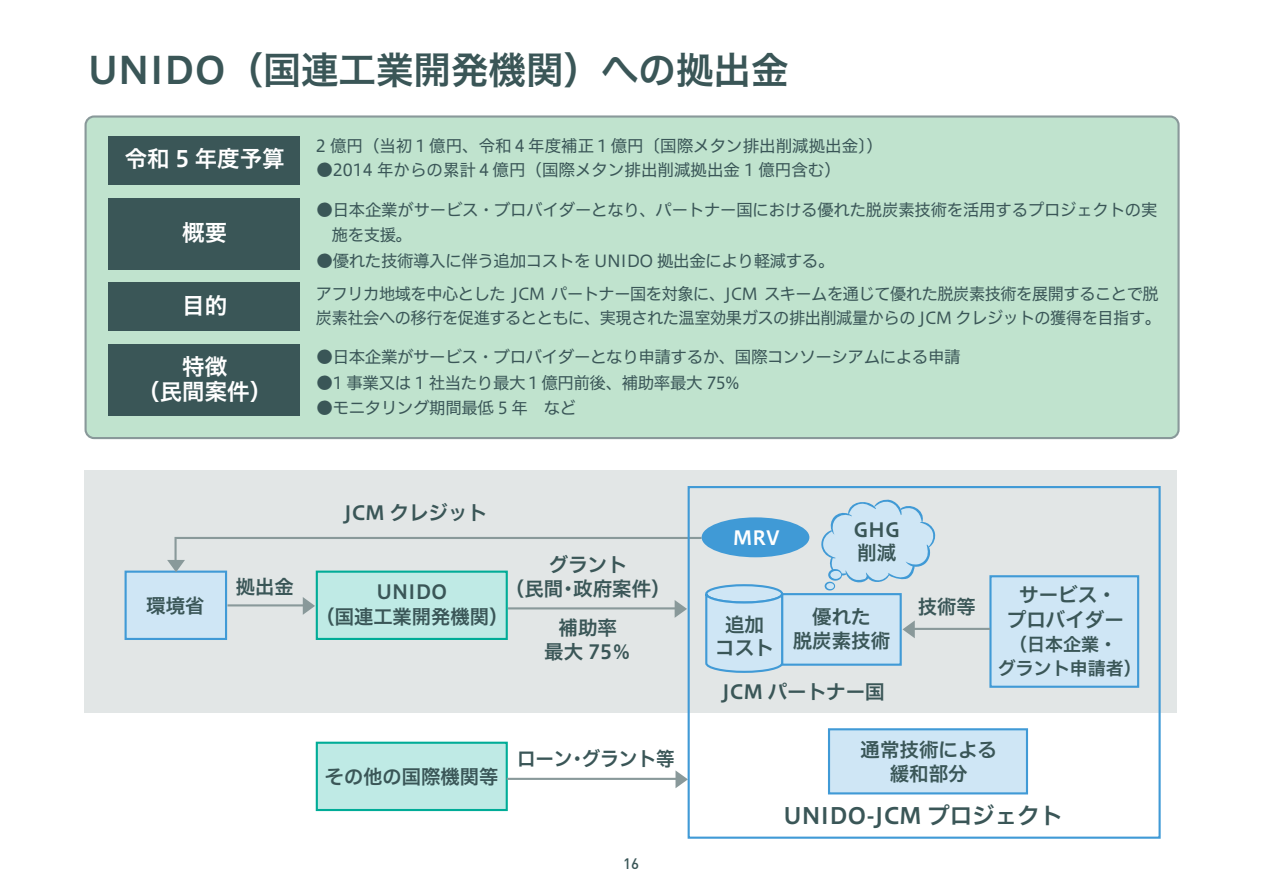
<style>
.page{position:relative;width:1263px;height:893px;background:#fff}
.page>*{position:absolute;margin:0;border:0;box-sizing:border-box;transform-origin:0 0}
.t1{font:37.5px "Hiragino UD Sans F Std W6";color:#3a5657}
.t2{font:22.5px/24.8px "Hiragino UD Sans F Std W6";color:#fff;text-align:center}
.t3{font:22.5px "Hiragino UD Sans F Std W6";color:#3a5657}
.t4{font:19.5px/24.8px "Hiragino UD Sans F Std W6";color:#3a5657;text-align:center}
.t5{font:19.5px "Hiragino UD Sans F Std W6";color:#3a5657;scale:.95 1}
.t6{font:19.5px "Hiragino UD Sans F Std W6";color:#fff}
.t7{font:18px/24.8px "Hiragino UD Sans F Std W6";color:#3a5657}
.t8{font:16.5px/25.5px "Hiragino UD Sans F Std W4";letter-spacing:-.025em;color:#3a5657}
.t9{font:16.5px "Hiragino UD Sans F Std W4";color:#3a5657}
.t10{font:500 15px "DIN Pro";color:#3a5657}
</style>
<div class="page">
<div style="left:86px;top:117px;width:1092px;height:321px;background:#c0e3ce;border-radius:9px"></div>
<div style="left:85px;top:115px;width:1094px;height:324px;border:2px solid #89999a;border-radius:9px"></div>
<div style="left:84px;top:470px;width:1093px;height:243px;background:#e2e6e6"></div>
<div style="left:125px;top:571px;width:102px;height:69px;background:#cfe6f5;border:2px solid #409ad6"></div>
<div style="left:316px;top:571px;width:192px;height:69px;background:#bfeae5;border:2px solid #00ac97"></div>
<div style="left:316px;top:742px;width:192px;height:69px;background:#bfeae5;border:2px solid #00ac97"></div>
<div style="left:828px;top:728px;width:200px;height:66px;background:#cfe6f5;border:2px solid #409ad6"></div>
<div style="left:781px;top:593px;width:121px;height:73px;background:#cfe6f5;border:2px solid #409ad6"></div>
<div style="left:989px;top:575px;width:150px;height:113px;background:#cfe6f5;border:2px solid #409ad6"></div>
<svg style="left:706px;top:585px;width:76px;height:17px"></svg>
<div style="left:705px;top:584px;width:78px;height:20px;border:2px solid #409ad6;border-radius:50%"></div>
<svg style="left:705px;top:592px;width:79px;height:81px;background:#c0def1"></svg>
<div style="left:109px;top:198px;width:191px;height:72px;background:#3a5657"></div>
<div style="left:109px;top:282px;width:191px;height:49px;background:#3a5657"></div>
<div style="left:109px;top:136px;width:191px;height:48px;background:#3a5657"></div>
<div style="left:109px;top:345px;width:191px;height:71px;background:#3a5657"></div>
<hr style="left:227px;top:604px;width:79px;height:2px;background:#89999a">
<svg style="left:303px;top:597px;width:12px;height:18px"></svg>
<hr style="left:912px;top:628px;width:78px;height:2px;background:#89999a">
<svg style="left:902px;top:620px;width:13px;height:18px"></svg>
<svg style="left:167px;top:536px;width:537px;height:36px"></svg>
<hr style="left:508px;top:607px;width:170px;height:2px;background:#89999a">
<svg style="left:675px;top:600px;width:12px;height:18px"></svg>
<hr style="left:507px;top:778px;width:172px;height:2px;background:#89999a">
<svg style="left:675px;top:770px;width:13px;height:18px"></svg>
<div style="left:688px;top:486px;width:473px;height:353px;border:2px solid #409ad6"></div>
<div style="left:702px;top:517px;width:107px;height:40px;background:#409ad6;border-radius:50%"></div>
<svg style="left:821px;top:499px;width:115px;height:91px"></svg>
<h1 class="t1" style="left:88px;top:41px;width:702px">UNIDO（国連工業開発機関）への拠出金</h1>
<h2 class="t2" style="left:125px;top:145px;width:161px">令和 5 年度予算</h2>
<h2 class="t2" style="left:182px;top:219px;width:47px">概要</h2>
<h2 class="t2" style="left:182px;top:292px;width:47px">目的</h2>
<h2 class="t2" style="left:137px;top:353px;width:137px">特徴<br>（民間案件）</h2>
<p class="t9" style="left:316px;top:133px;width:568px">2 億円（当初１億円、令和４年度補正１億円〔国際メタン排出削減拠出金〕）</p>
<p class="t9" style="left:317px;top:157px;width:526px">●2014 年からの累計４億円（国際メタン排出削減拠出金 1 億円含む）</p>
<p class="t8" style="left:316px;top:196px;width:843px">●日本企業がサービス・ブロバイダーとなり、パートナー国における優れた脱炭素技術を活用するプロジェクトの実　施を支援。</p>
<p class="t8" style="left:317px;top:247px;width:519px">●優れた技術導入に伴う追加コストを UNIDO 拠出金により軽減する。</p>
<p class="t8" style="left:316px;top:280px;width:844px">アフリカ地域を中心とした JCM パートナー国を対象に、JCM スキームを通じて優れた脱炭素技術を展開することで脱</p>
<p class="t8" style="left:316px;top:304px;width:846px">炭素社会への移行を促進するとともに、実現された温室効果ガスの排出削減量からの JCM クレジットの獲得を目指す。</p>
<p class="t8" style="left:317px;top:343px;width:645px">●日本企業がサービス・ブロバイダーとなり申請するか、国際コンソーシアムによる申請</p>
<p class="t8" style="left:317px;top:369px;width:424px">●1 事業又は 1 社当たり最大１億円前後、補助率最大 75%</p>
<p class="t8" style="left:317px;top:394px;width:261px">●モニタリング期間最低 5 年　など</p>
<p class="t4" style="left:344px;top:499px;width:144px">JCM クレジット</p>
<p class="t4" style="left:236px;top:573px;width:59px">拠出金</p>
<p class="t4" style="left:146px;top:592px;width:60px">環境省</p>
<p class="t4" style="left:315px;top:578px;width:194px">UNIDO<br>（国連工業開発機関）</p>
<p class="t4" style="left:505px;top:551px;width:167px">グラント<br>（民間・政府案件）</p>
<p class="t4" style="left:544px;top:614px;width:89px">補助率<br>最大 75％</p>
<p class="t4" style="left:325px;top:763px;width:175px">その他の国際機関等</p>
<p class="t5" style="left:517px;top:743px;width:167px">ローン・グラント等</p>
<p class="t10" style="left:623px;top:853px;width:17px">16</p>
<p class="t6" style="left:733px;top:523px;width:49px">MRV</p>
<p class="t4" style="left:853px;top:517px;width:48px;line-height:23.2px;text-align:left">GHG削減</p>
<p class="t4" style="left:715px;top:612px;width:60px;line-height:23.2px">追加コスト</p>
<p class="t4" style="left:793px;top:603px;width:99px">優れた<br>脱炭素技術</p>
<p class="t4" style="left:722px;top:678px;width:164px">JCM パートナー国</p>
<p class="t4" style="left:918px;top:593px;width:59px">技術等</p>
<p class="t4" style="left:1007px;top:582px;width:118px">サービス・プロバイダー</p>
<p class="t7" style="left:998px;top:630px;width:145px;text-indent:11px">（日本企業・<br>グラント申請者）</p>
<p class="t4" style="left:860px;top:736px;width:138px">通常技術による緩和部分</p>
<h2 class="t3" style="left:783px;top:798px;width:280px">UNIDO-JCM プロジェクト</h2>
</div>
